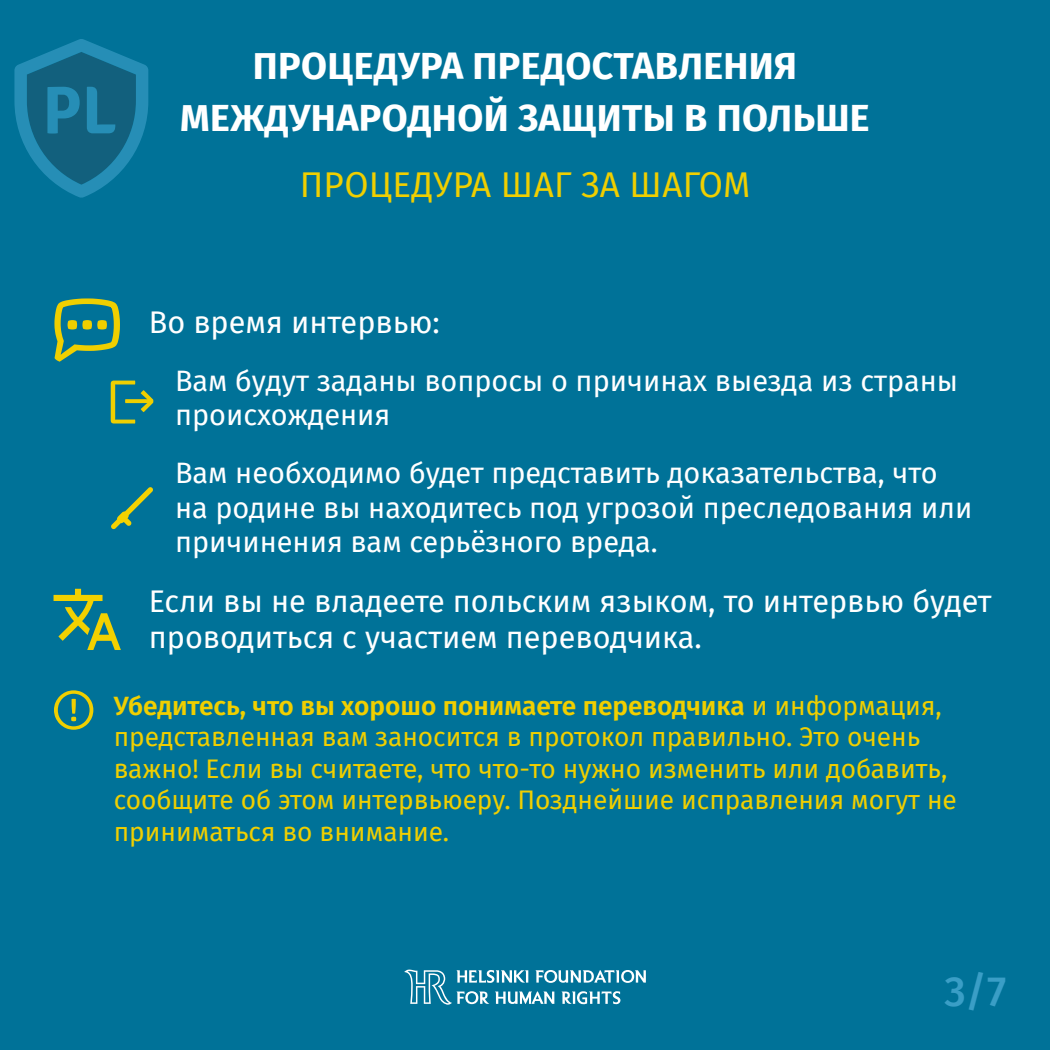
<style>
.page{position:relative;width:1050px;height:1050px;background:#007298}
.page>*{position:absolute;margin:0;border:0;box-sizing:border-box;transform-origin:0 0}
.t1{font:500 42px "Fira Sans";color:#3a9ec6}
.t2{font:700 37.62px/51.6px "Fira Sans";letter-spacing:.01em;color:#fff;text-align:center}
.t3{font:35px "Fira Sans";letter-spacing:.01em;color:#f0cf00}
.t4{font:30.62px/36.8px "Fira Sans";color:#fff}
.t5{font:28.88px/34.6px "Fira Sans";color:#fff}
.t6{font:26.25px/31.5px "Fira Sans";color:#f0cf00}
.s1{font-weight:600}
</style>
<div class="page">
<svg style="left:14px;top:39px;width:134px;height:159px"></svg>
<svg style="left:404px;top:969px;width:242px;height:36px"></svg>
<svg style="left:54px;top:690px;width:39px;height:40px"></svg>
<svg style="left:111px;top:381px;width:42px;height:43px"></svg>
<svg style="left:111px;top:487px;width:42px;height:42px"></svg>
<svg style="left:54px;top:298px;width:66px;height:64px"></svg>
<svg style="left:54px;top:589px;width:67px;height:61px"></svg>
<h2 class="t2" style="left:180px;top:37px;width:691px">ПРОЦЕДУРА ПРЕДОСТАВЛЕНИЯ<br>МЕЖДУНАРОДНОЙ ЗАЩИТЫ В ПОЛЬШЕ</h2>
<h3 class="t3" style="left:300px;top:158px;width:452px">ПРОЦЕДУРА ШАГ ЗА ШАГОМ</h3>
<p class="t4" style="left:149px;top:304px;width:293px">Во время интервью:</p>
<p class="t5" style="left:175px;top:363px;width:785px">Вам будут заданы вопросы о причинах выезда из страны происхождения</p>
<p class="t5" style="left:175px;top:455px;width:799px">Вам необходимо будет представить доказательства, что на родине вы находитесь под угрозой преследования или причинения вам серьёзного вреда.</p>
<p class="t4" style="left:149px;top:582px;width:844px">Если вы не владеете польским языком, то интервью будет проводиться с участием переводчика.</p>
<p class="t6" style="left:114px;top:689px;width:845px"><span class="s1">Убедитесь, что вы хорошо понимаете переводчика</span> и информация, представленная вам заносится в протокол правильно. Это очень важно! Если вы считаете, что что-то нужно изменить или добавить, сообщите об этом интервьюеру. Позднейшие исправления могут не приниматься во внимание.</p>
<h1 class="t1" style="left:945px;top:958px;width:63px">3/7</h1>
</div>
